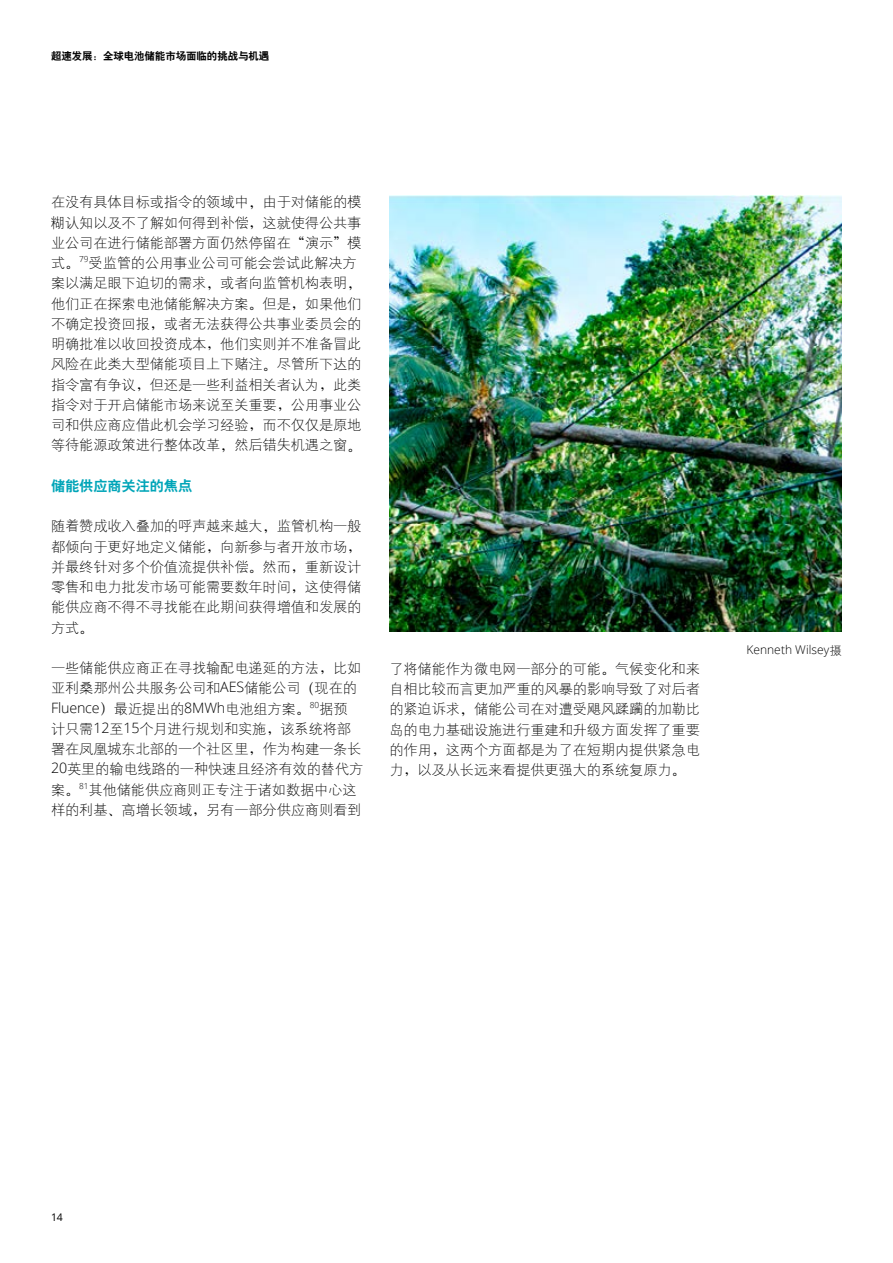
<style>
.page{position:relative;width:893px;height:1263px;background:#fff}
.page>*{position:absolute;margin:0;border:0;box-sizing:border-box;transform-origin:0 0}
.t1{font:14.25px/20.2px "H Yg 1 gj";letter-spacing:-.01em;color:#000}
.t2{font:14.25px "H Yb 2 gj";letter-spacing:-.01em;color:#00a5b8}
.t3{font:300 12px "Open Sans";letter-spacing:.005em;color:#000}
.t4{font:10.5px "H Yb 2 gj";letter-spacing:-.01em;color:#000}
.t5{font:10.5px "Open Sans";color:#000}
.s1{font-family:"H Ya 6 gj"}
.s2{font-family:"Open Sans";font-weight:300}
.s3{font-family:"H Yg 1 gj";font-weight:400}
</style>
<div class="page">
<img style="left:389px;top:195px;width:453px;height:436px">
<p class="t4" style="left:51px;top:51px;width:220px">超速发展<span class="s1">：</span>全球电池储能市场面临的挑战与机遇</p>
<p class="t1" style="left:51px;top:192px;width:312px">在没有具体目标或指令的领域中<span class="s1">，</span>由于对储能的模糊认知以及不了解如何得到补偿<span class="s1">，</span>这就使得公共事业公司在进行储能部署方面仍然停留在<span class="s1">“</span>演示<span class="s1">”</span>模式<span class="s1">。</span><sup>79</sup>受监管的公用事业公司可能会尝试此解决方案以满足眼下迫切的需求<span class="s1">，</span>或者向监管机构表明<span class="s1">，</span>他们正在探索电池储能解决方案<span class="s1">。</span>但是<span class="s1">，</span>如果他们不确定投资回报<span class="s1">，</span>或者无法获得公共事业委员会的明确批准以收回投资成本<span class="s1">，</span>他们实则并不准备冒此风险在此类大型储能项目上下赌注<span class="s1">。</span>尽管所下达的指令富有争议<span class="s1">，</span>但还是一些利益相关者认为<span class="s1">，</span>此类指令对于开启储能市场来说至关重要<span class="s1">，</span>公用事业公司和供应商应借此机会学习经验<span class="s1">，</span>而不仅仅是原地等待能源政策进行整体改革<span class="s1">，</span>然后错失机遇之窗<span class="s1">。</span></p>
<p class="t2" style="left:51px;top:478px;width:143px">储能供应商关注的焦点</p>
<p class="t1" style="left:51px;top:516px;width:312px;text-align:justify">随着赞成收入叠加的呼声越来越大<span class="s1">，</span>监管机构一般都倾向于更好地定义储能<span class="s1">，</span>向新参与者开放市场<span class="s1">，</span>并最终针对多个价值流提供补偿<span class="s1">。</span>然而<span class="s1">，</span>重新设计零售和电力批发市场可能需要数年时间<span class="s1">，</span>这使得储能供应商不得不寻找能在此期间获得增值和发展的方式<span class="s1">。</span></p>
<p class="t1" style="left:51px;top:658px;width:314px">一些储能供应商正在寻找输配电递延的方法<span class="s1">，</span>比如亚利桑那州公共服务公司和<span class="s2">AES</span>储能公司<span class="s1">（</span>现在的<br><span class="s2">Fluence</span><span class="s1">）</span>最近提出的<span class="s2">8MWh</span>电池组方案<span class="s1">。</span><sup>80</sup>据预计只需<span class="s2">12</span>至<span class="s2">15</span>个月进行规划和实施<span class="s1">，</span>该系统将部署在凤凰城东北部的一个社区里<span class="s1">，</span>作为构建一条长<br><span class="s2">20</span>英里的输电线路的一种快速且经济有效的替代方案<span class="s1">。</span><sup>81</sup>其他储能供应商则正专注于诸如数据中心这样的利基<span class="s1">、</span>高增长领域<span class="s1">，</span>另有一部分供应商则看到</p>
<p class="t1" style="left:389px;top:658px;width:312px;text-align:justify">了将储能作为微电网一部分的可能<span class="s1">。</span>气候变化和来自相比较而言更加严重的风暴的影响导致了对后者的紧迫诉求<span class="s1">，</span>储能公司在对遭受飓风蹂躏的加勒比岛的电力基础设施进行重建和升级方面发挥了重要的作用<span class="s1">，</span>这两个方面都是为了在短期内提供紧急电力<span class="s1">，</span>以及从长远来看提供更强大的系统复原力<span class="s1">。</span></p>
<p class="t3" style="left:746px;top:642px;width:97px">Kenneth Wilsey<span class="s3">摄</span></p>
<p class="t5" style="left:51px;top:1210px;width:13px">14</p>
</div>
